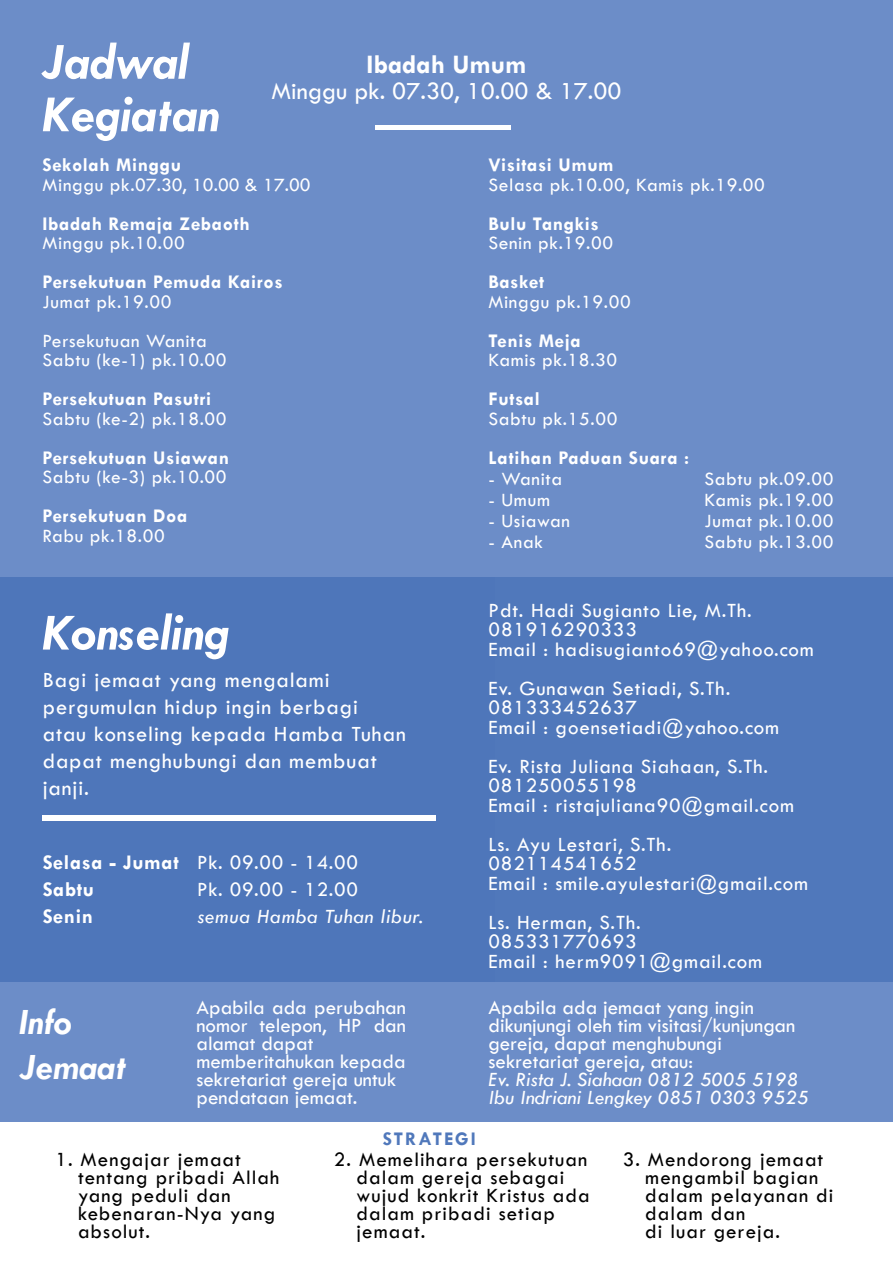
<style>
.page{position:relative;width:893px;height:1263px;background:#fff}
.page>*{position:absolute;margin:0;border:0;box-sizing:border-box;transform-origin:0 0}
.t1{font:italic 700 52.5px/52.5px "Tw Cen";color:#fff}
.t2{font:italic 700 37.5px/45px "Tw Cen";color:#fff}
.t3{font:700 27px "Tw Cen";color:#fff}
.t4{font:25.5px "Tw Cen";color:#fff}
.t5{font:22.5px/27px "Tw Cen";letter-spacing:.04em;color:#fff}
.t6{font:21px/19.5px "Tw Cen";letter-spacing:.04em;color:#fff}
.t7{font:21px/18px "Tw Cen";letter-spacing:.05em;color:#000}
.t8{font:21px/18px "Tw Cen";color:#fff}
.t9{font:italic 21px/18px "Tw Cen";color:#fff}
.t10{font:700 21px/27px "Tw Cen";letter-spacing:.03em;color:#fff}
.t11{font:italic 21px "Tw Cen";letter-spacing:.03em;color:#fff}
.t12{font:19.5px/39px "Tw Cen";letter-spacing:.03em;color:#fff}
.t13{font:700 19.5px "Tw Cen";letter-spacing:.03em;color:#fff}
.t14{font:700 19.5px "Tw Cen";letter-spacing:.1em;color:#5078bb}
.s1{font-weight:400}
</style>
<div class="page">
<div style="left:0;top:976px;width:893px;height:145px;background:#6c8dc8"></div>
<hr style="left:892px;top:256px;width:1px;height:865px;background:#5078bb">
<div style="left:0;top:0;width:893px;height:577px;background:#6c8dc8"></div>
<div style="left:488px;top:577px;width:405px;height:405px;background:#5078bb"></div>
<div style="left:0;top:577px;width:494px;height:405px;background:#4e76ba"></div>
<div style="left:376px;top:125px;width:135px;height:5px;background:#fff"></div>
<div style="left:43px;top:815px;width:393px;height:6px;background:#fff"></div>
<h1 class="t1" style="left:43px;top:35px;width:179px">Jadwal<br>Kegiatan</h1>
<p class="t3" style="left:367px;top:48px;width:161px">Ibadah Umum</p>
<p class="t4" style="left:272px;top:76px;width:352px">Minggu pk. 07.30, 10.00 &amp; 17.00</p>
<p class="t13" style="left:43px;top:153px;width:140px">Sekolah Minggu</p>
<p class="t12" style="left:43px;top:165px;width:270px">Minggu pk.07.30, 10.00 &amp; 17.00</p>
<p class="t13" style="left:43px;top:212px;width:209px">Ibadah Remaja Zebaoth</p>
<p class="t12" style="left:43px;top:223px;width:144px">Minggu pk.10.00</p>
<p class="t13" style="left:43px;top:270px;width:242px">Persekutuan Pemuda Kairos</p>
<p class="t12" style="left:43px;top:282px;width:166px">Jumat pk.19.00<br>Persekutuan Wanita</p>
<p class="t12" style="left:43px;top:340px;width:186px">Sabtu (ke-1) pk.10.00</p>
<p class="t13" style="left:43px;top:387px;width:170px">Persekutuan Pasutri</p>
<p class="t12" style="left:43px;top:399px;width:186px">Sabtu (ke-2) pk.18.00</p>
<p class="t13" style="left:43px;top:446px;width:188px">Persekutuan Usiawan</p>
<p class="t12" style="left:43px;top:457px;width:186px">Sabtu (ke-3) pk.10.00</p>
<p class="t13" style="left:43px;top:504px;width:146px">Persekutuan Doa</p>
<p class="t12" style="left:43px;top:516px;width:124px">Rabu pk.18.00</p>
<p class="t13" style="left:488px;top:153px;width:127px">Visitasi Umum</p>
<p class="t12" style="left:488px;top:165px;width:278px">Selasa pk.10.00, Kamis pk.19.00</p>
<p class="t13" style="left:488px;top:212px;width:112px">Bulu Tangkis</p>
<p class="t12" style="left:488px;top:223px;width:126px">Senin pk.19.00</p>
<p class="t13" style="left:488px;top:270px;width:57px">Basket</p>
<p class="t12" style="left:488px;top:282px;width:144px">Minggu pk.19.00</p>
<p class="t13" style="left:488px;top:329px;width:94px">Tenis Meja</p>
<p class="t12" style="left:488px;top:340px;width:130px">Kamis pk.18.30</p>
<p class="t13" style="left:488px;top:387px;width:53px">Futsal</p>
<p class="t12" style="left:488px;top:399px;width:130px">Sabtu pk.15.00</p>
<p class="t13" style="left:488px;top:446px;width:202px">Latihan Paduan Suara :</p>
<p class="t12" style="left:488px;top:459px;width:75px">- Wanita</p>
<p class="t12" style="left:704px;top:459px;width:130px">Sabtu pk.09.00</p>
<p class="t12" style="left:488px;top:480px;width:63px">- Umum</p>
<p class="t12" style="left:704px;top:480px;width:130px">Kamis pk.19.00</p>
<p class="t12" style="left:488px;top:501px;width:83px">- Usiawan</p>
<p class="t12" style="left:704px;top:501px;width:130px">Jumat pk.10.00</p>
<p class="t12" style="left:488px;top:522px;width:56px">- Anak</p>
<p class="t12" style="left:704px;top:522px;width:130px">Sabtu pk.13.00</p>
<h1 class="t1" style="left:43px;top:605px;width:188px">Konseling</h1>
<p class="t6" style="left:489px;top:600px;width:327px">Pdt. Hadi Sugianto Lie, M.Th.<br>081916290333<br>Email : hadisugianto69@yahoo.com</p>
<p class="t6" style="left:489px;top:678px;width:292px">Ev. Gunawan Setiadi, S.Th.<br>081333452637<br>Email : goensetiadi@yahoo.com</p>
<p class="t6" style="left:488px;top:756px;width:307px">Ev. Rista Juliana Siahaan, S.Th.<br>081250055198<br>Email : ristajuliana90@gmail.com</p>
<p class="t6" style="left:488px;top:834px;width:321px">Ls. Ayu Lestari, S.Th.<br>082114541652<br>Email : smile.ayulestari@gmail.com</p>
<p class="t6" style="left:488px;top:912px;width:275px">Ls. Herman, S.Th.<br>085331770693<br>Email : herm9091@gmail.com</p>
<h2 class="t2" style="left:20px;top:998px;width:108px">Info<br>Jemaat</h2>
<p class="t8" style="left:196px;top:998px;width:211px">Apabila ada perubahan nomor telepon, HP dan alamat dapat memberitahukan kepada sekretariat gereja untuk pendataan jemaat.</p>
<p class="t8" style="left:488px;top:998px;width:308px">Apabila ada jemaat yang ingin dikunjungi oleh tim visitasi/kunjungan gereja, dapat menghubungi sekretariat gereja, atau:</p>
<p class="t5" style="left:43px;top:667px;width:365px">Bagi jemaat yang mengalami pergumulan hidup ingin berbagi atau konseling kepada Hamba Tuhan dapat menghubungi dan membuat janji.</p>
<p class="t10" style="left:43px;top:848px;width:317px">Selasa - Jumat <span class="s1">Pk. 09.00 - 14.00<br></span>Sabtu</p>
<p class="t6" style="left:197px;top:879px;width:162px">Pk. 09.00 - 12.00</p>
<p class="t10" style="left:43px;top:902px;width:52px">Senin</p>
<p class="t11" style="left:197px;top:904px;width:227px">semua Hamba Tuhan libur.</p>
<p class="t9" style="left:488px;top:1070px;width:322px">Ev. Rista J. Siahaan 0812 5005 5198<br>Ibu Indriani Lengkey 0851 0303 9525</p>
<p class="t7" style="left:78px;top:1150px;width:203px;text-indent:-22px">1. Mengajar jemaat tentang pribadi Allah yang peduli dan kebenaran-Nya yang absolut.</p>
<p class="t14" style="left:383px;top:1127px;width:95px">STRATEGI</p>
<p class="t7" style="left:356px;top:1150px;width:235px;text-indent:-22px">2. Memelihara persekutuan dalam gereja sebagai wujud konkrit Kristus ada dalam pribadi setiap jemaat.</p>
<p class="t7" style="left:645px;top:1150px;width:190px;text-indent:-22px">3. Mendorong jemaat mengambil bagian dalam pelayanan di dalam dan<br>di luar gereja.</p>
</div>
